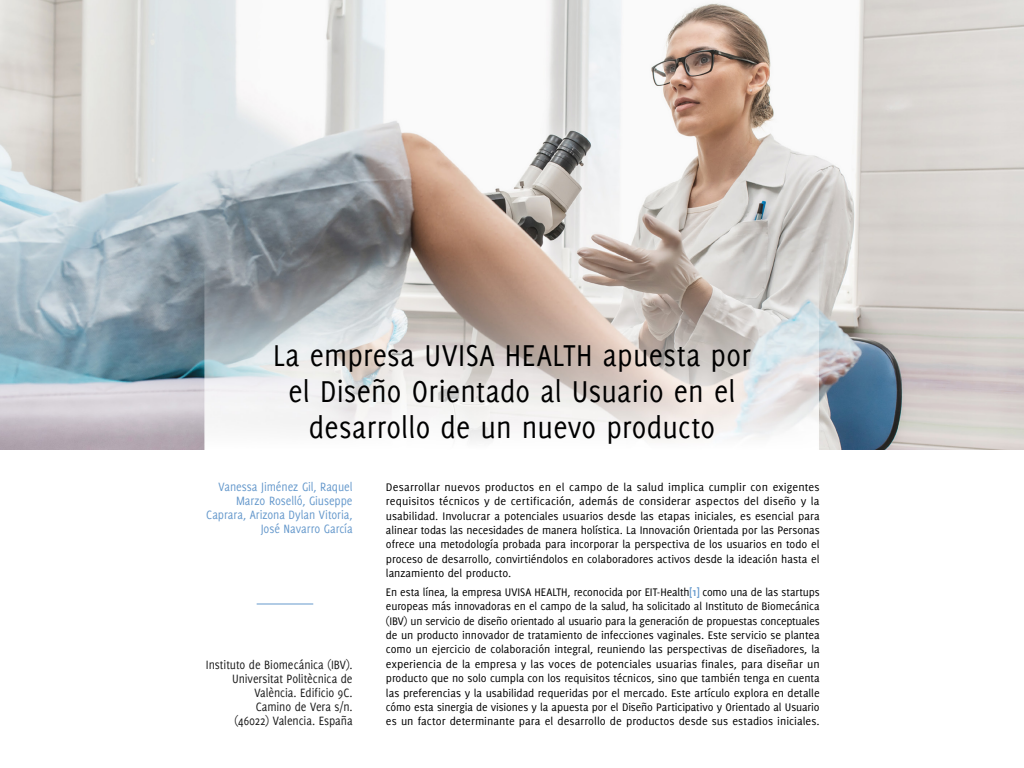
<style>
.page{position:relative;width:1024px;height:768px;background:#fff}
.page>*{position:absolute;margin:0;border:0;box-sizing:border-box;transform-origin:0 0}
.t1{font:33px/36px "Delicious";letter-spacing:.01em;color:#000;text-align:center;scale:.91 1}
.t2{font:13.2px/14px "Delicious";letter-spacing:-.005em;color:#1a1a1a;text-align:right;scale:.91 1}
.t3{font:13.2px/14px "Delicious";letter-spacing:-.005em;color:#69c;text-align:right;scale:.91 1}
.t4{font:12px/14.4px "Delicious";letter-spacing:-.005em;color:#000;text-align:justify}
.s1{font-weight:700;color:#69c}
</style>
<div class="page">
<img style="left:0;top:0;width:1024px;height:449px">
<hr style="left:257px;top:603px;width:56px;height:1px;background:#69c">
<h1 class="t1" style="left:273px;top:337px;width:527px">La empresa UVISA HEALTH apuesta por el Diseño Orientado al Usuario en el desarrollo de un nuevo producto</h1>
<p class="t3" style="left:206px;top:479px;width:162px">Vanessa Jiménez Gil, Raquel<br>Marzo Roselló, Giuseppe<br>Caprara, Arizona Dylan Vitoria,<br>José Navarro García</p>
<p class="t2" style="left:206px;top:658px;width:163px">Instituto de Biomecánica (IBV).<br>Universitat Politècnica de<br>València. Edificio 9C.<br>Camino de Vera s/n.<br>(46022) Valencia. España</p>
<p class="t4" style="left:386px;top:480px;width:435px">Desarrollar nuevos productos en el campo de la salud implica cumplir con exigentes requisitos técnicos y de certificación, además de considerar aspectos del diseño y la usabilidad. Involucrar a potenciales usuarios desde las etapas iniciales, es esencial para alinear todas las necesidades de manera holística. La Innovación Orientada por las Personas ofrece una metodología probada para incorporar la perspectiva de los usuarios en todo el proceso de desarrollo, convirtiéndolos en colaboradores activos desde la ideación hasta el lanzamiento del producto.</p>
<p class="t4" style="left:386px;top:585px;width:435px">En esta línea, la empresa UVISA HEALTH, reconocida por EIT-Health<span class="s1">[1]</span> como una de las startups europeas más innovadoras en el campo de la salud, ha solicitado al Instituto de Biomecánica (IBV) un servicio de diseño orientado al usuario para la generación de propuestas conceptuales de un producto innovador de tratamiento de infecciones vaginales. Este servicio se plantea como un ejercicio de colaboración integral, reuniendo las perspectivas de diseñadores, la experiencia de la empresa y las voces de potenciales usuarias finales, para diseñar un producto que no solo cumpla con los requisitos técnicos, sino que también tenga en cuenta las preferencias y la usabilidad requeridas por el mercado. Este artículo explora en detalle cómo esta sinergia de visiones y la apuesta por el Diseño Participativo y Orientado al Usuario es un factor determinante para el desarrollo de productos desde sus estadios iniciales.</p>
</div>
